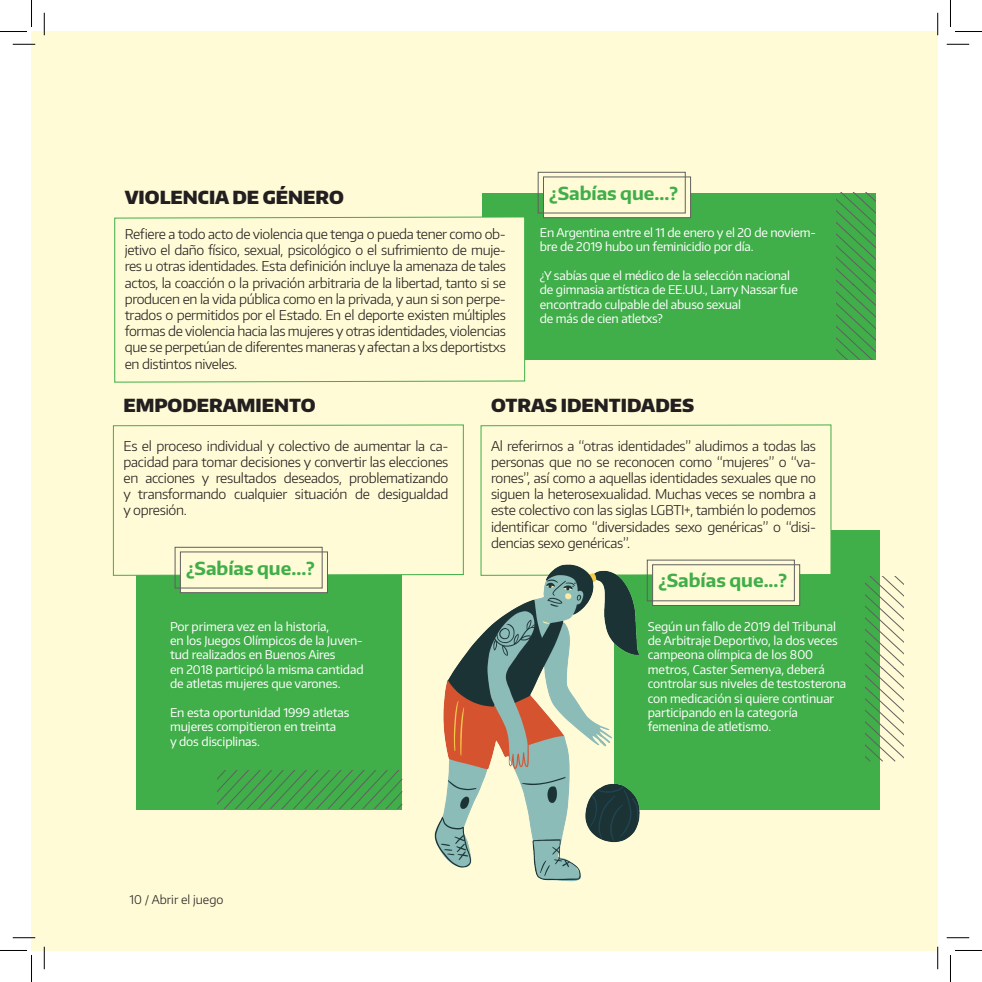
<style>
.page{position:relative;width:982px;height:982px;background:#fff}
.page>*{position:absolute;margin:0;border:0;box-sizing:border-box;transform-origin:0 0}
.t1{font:900 18px "Encode Sans";color:#231f20}
.t2{font:700 18px "Encode Sans";color:#40ae49}
.tx_inicio{font:300 13.5px/16.2px "Encode Sans";letter-spacing:-.02em;color:#231f20;text-align:justify}
.tx_inicio-2{font:12px/14.4px "Encode Sans";letter-spacing:-.01em;color:#fff}
.t3{font:300 12px "Encode Sans";color:#231f20}
</style>
<div class="page">
<div style="left:32px;top:32px;width:905px;height:918px;background:#fffbd6"></div>
<div style="left:482px;top:193px;width:393px;height:166px;background:#40ae49"></div>
<svg style="left:114px;top:216px;width:411px;height:167px"></svg>
<div style="left:543px;top:176px;width:148px;height:42px;background:#fffbd6;border:1px solid #606060"></div>
<div style="left:537px;top:172px;width:148px;height:41px;border:1px solid #606060"></div>
<div style="left:137px;top:530px;width:265px;height:279px;background:#40ae49"></div>
<div style="left:614px;top:530px;width:266px;height:279px;background:#40ae49"></div>
<svg style="left:113px;top:424px;width:351px;height:152px"></svg>
<svg style="left:480px;top:424px;width:351px;height:152px"></svg>
<div style="left:180px;top:551px;width:148px;height:42px;background:#fffbd6;border:1px solid #606060"></div>
<div style="left:175px;top:547px;width:147px;height:41px;border:1px solid #606060"></div>
<div style="left:652px;top:564px;width:148px;height:42px;background:#fffbd6;border:1px solid #606060"></div>
<div style="left:647px;top:559px;width:147px;height:42px;border:1px solid #606060"></div>
<svg style="left:217px;top:770px;width:173px;height:38px"></svg>
<svg style="left:865px;top:576px;width:38px;height:185px"></svg>
<svg style="left:836px;top:192px;width:39px;height:167px"></svg>
<img style="left:390px;top:509px;width:260px;height:373px">
<hr style="left:13px;top:43px;width:22px;height:2px;background:#fff">
<hr style="left:13px;top:936px;width:22px;height:2px;background:#fff">
<hr style="left:43px;top:13px;width:2px;height:22px;background:#fff">
<hr style="left:43px;top:946px;width:2px;height:23px;background:#fff">
<hr style="left:936px;top:13px;width:2px;height:22px;background:#fff">
<hr style="left:936px;top:946px;width:2px;height:23px;background:#fff">
<svg style="left:13px;top:44px;width:22px;height:1px"></svg>
<svg style="left:946px;top:44px;width:23px;height:1px"></svg>
<svg style="left:13px;top:937px;width:22px;height:1px"></svg>
<svg style="left:946px;top:937px;width:23px;height:1px"></svg>
<svg style="left:44px;top:13px;width:1px;height:22px"></svg>
<svg style="left:44px;top:946px;width:1px;height:23px"></svg>
<svg style="left:937px;top:13px;width:1px;height:22px"></svg>
<svg style="left:937px;top:946px;width:1px;height:23px"></svg>
<svg style="left:0;top:0;width:32px;height:32px"></svg>
<svg style="left:0;top:950px;width:32px;height:31px"></svg>
<svg style="left:950px;top:0;width:31px;height:32px"></svg>
<svg style="left:950px;top:950px;width:31px;height:31px"></svg>
<p class="t1" style="left:125px;top:185px;width:221px">VIOLENCIA DE GÉNERO</p>
<p class="tx_inicio" style="left:125px;top:225px;width:382px">Refiere a todo acto de violencia que tenga o pueda tener como ob&shy;jetivo el daño físico, sexual, psicológico o el sufrimiento de muje&shy;res u otras identidades. Esta definición incluye la amenaza de tales actos, la coacción o la privación arbitraria de la libertad, tanto si se producen en la vida pública como en la privada, y aun si son perpe&shy;trados o permitidos por el Estado. En el deporte existen múltiples formas de violencia hacia las mujeres y otras identidades, violencias que se perpetúan de diferentes maneras y afectan a lxs deportistxs en distintos niveles.</p>
<p class="t2" style="left:549px;top:181px;width:130px">¿Sabías que...?</p>
<p class="tx_inicio-2" style="left:540px;top:224px;width:277px">En Argentina entre el 11 de enero y el 20 de noviem&shy;bre de 2019 hubo un feminicidio por día.</p>
<p class="tx_inicio-2" style="left:540px;top:268px;width:259px">¿Y sabías que el médico de la selección nacional de gimnasia artística de EE.UU., Larry Nassar fue encontrado culpable del abuso sexual</p>
<p class="tx_inicio-2" style="left:540px;top:311px;width:124px">de más de cien atletxs?</p>
<p class="t1" style="left:123px;top:394px;width:194px">EMPODERAMIENTO</p>
<p class="t1" style="left:491px;top:394px;width:205px">OTRAS IDENTIDADES</p>
<p class="tx_inicio" style="left:123px;top:437px;width:326px">Es el proceso individual y colectivo de aumentar la ca&shy;pacidad para tomar decisiones y convertir las elecciones en acciones y resultados deseados, problematizando y transformando cualquier situación de desigualdad y opresión.</p>
<p class="tx_inicio" style="left:491px;top:437px;width:326px">Al referirnos a “otras identidades” aludimos a todas las personas que no se reconocen como “mujeres” o “va&shy;rones”, así como a aquellas identidades sexuales que no siguen la heterosexualidad. Muchas veces se nombra a este colectivo con las siglas LGBTI+, también lo podemos identificar como “diversidades sexo genéricas” o “disi&shy;dencias sexo genéricas”.</p>
<p class="t2" style="left:186px;top:556px;width:130px">¿Sabías que...?</p>
<p class="tx_inicio-2" style="left:170px;top:618px;width:161px">Por primera vez en la historia,</p>
<p class="tx_inicio-2" style="left:170px;top:633px;width:194px">en los Juegos Olímpicos de la Juven&shy;tud realizados en Buenos Aires</p>
<p class="tx_inicio-2" style="left:170px;top:661px;width:195px">en 2018 participó la misma cantidad de atletas mujeres que varones.</p>
<p class="tx_inicio-2" style="left:170px;top:705px;width:181px">En esta oportunidad 1999 atletas mujeres compitieron en treinta</p>
<p class="tx_inicio-2" style="left:170px;top:733px;width:91px">y dos disciplinas.</p>
<p class="t3" style="left:129px;top:891px;width:95px">10 / Abrir el juego</p>
<p class="t2" style="left:658px;top:569px;width:130px">¿Sabías que...?</p>
<p class="tx_inicio-2" style="left:647px;top:618px;width:200px">Según un fallo de 2019 del Tribunal de Arbitraje Deportivo, la dos veces campeona olímpica de los 800 metros, Caster Semenya, deberá controlar sus niveles de testosterona con medicación si quiere continuar participando en la categoría</p>
<p class="tx_inicio-2" style="left:647px;top:719px;width:125px">femenina de atletismo.</p>
</div>
